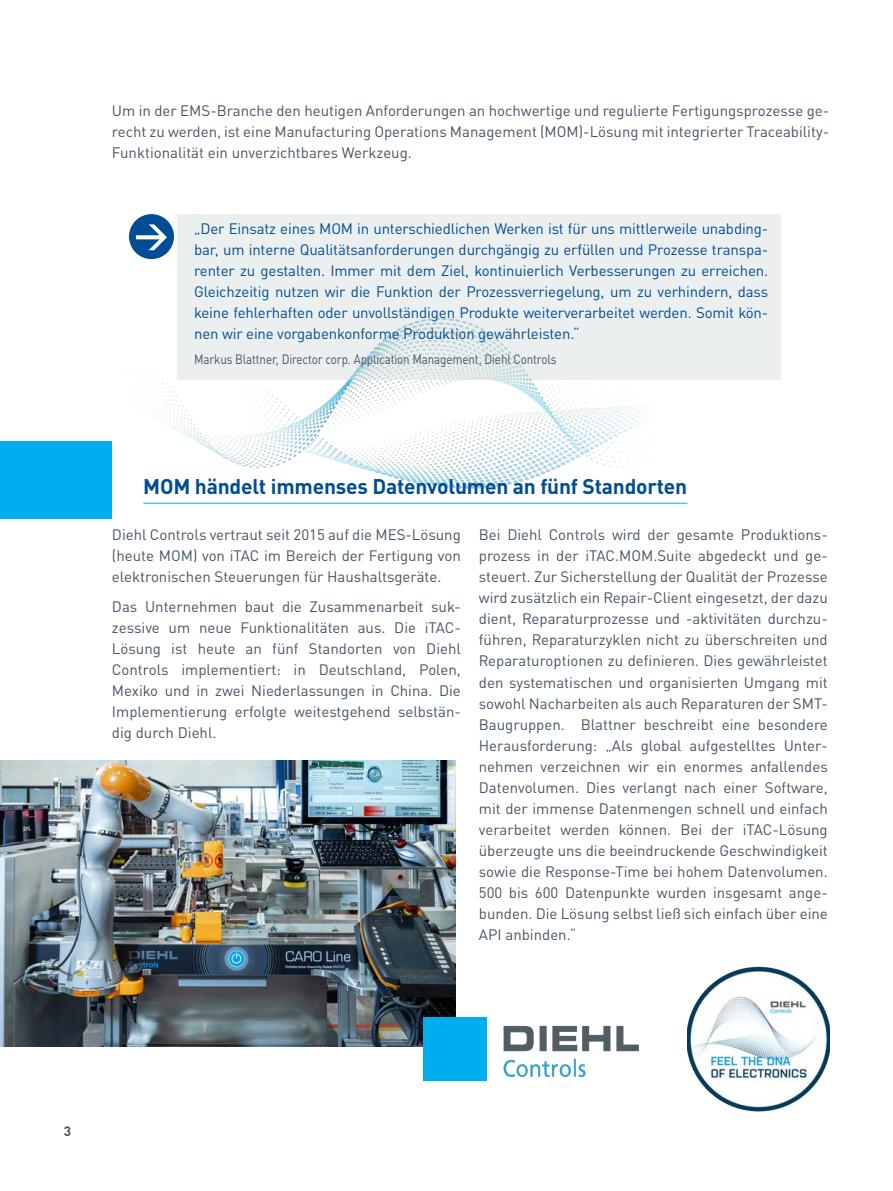
<style>
.page{position:relative;width:893px;height:1191px;background:#fff}
.page>*{position:absolute;margin:0;border:0;box-sizing:border-box;transform-origin:0 0}
.Benefits_Content{font:700 21px "DIN Pro";letter-spacing:-.01em;color:#014d95}
.Caption_large{font:15px/21px "DIN Pro";color:#465664;text-align:justify}
.Caption_large-2{font:15px/21px "DIN Pro";letter-spacing:-.01em;color:#014d95;text-align:justify}
.Caption_large-3{font:13.5px "DIN Pro";letter-spacing:-.01em;color:#465664;scale:.86 1}
.t1{font:700 13.5px "DIN Pro";color:#465664}
</style>
<div class="page">
<div style="left:0;top:441px;width:112px;height:77px;background:#00aeef"></div>
<img style="left:503px;top:1025px;width:136px;height:52px">
<img style="left:109px;top:370px;width:561px;height:149px">
<img style="left:0;top:760px;width:455px;height:287px">
<div style="left:177px;top:214px;width:604px;height:166px;background:#ecefef"></div>
<hr style="left:143px;top:503px;width:544px;height:1px;background:#00aeef">
<div style="left:423px;top:1016px;width:64px;height:64px;background:#00aeef"></div>
<img style="left:687px;top:966px;width:142px;height:146px">
<div style="left:129px;top:214px;width:45px;height:45px;background:#014d95;border-radius:50%"></div>
<svg style="left:136px;top:224px;width:31px;height:26px"></svg>
<p class="Caption_large" style="left:112px;top:98px;width:719px">Um in der EMS-Branche den heutigen Anforderungen an hochwertige und regulierte Fertigungsprozesse ge&shy;recht zu werden, ist eine Manufacturing Operations Management (MOM)-Lösung mit integrierter Traceability-Funktionalität ein unverzichtbares Werkzeug.</p>
<p class="Caption_large-2" style="left:194px;top:217px;width:576px">„Der Einsatz eines MOM in unterschiedlichen Werken ist für uns mittlerweile unabding&shy;bar, um interne Qualitätsanforderungen durchgängig zu erfüllen und Prozesse transpa&shy;renter zu gestalten. Immer mit dem Ziel, kontinuierlich Verbesserungen zu erreichen.<br>Gleichzeitig nutzen wir die Funktion der Prozessverriegelung, um zu verhindern, dass keine fehlerhaften oder unvollständigen Produkte weiterverarbeitet werden. Somit kön&shy;nen wir eine vorgabenkonforme Produktion gewährleisten.“</p>
<p class="Caption_large-3" style="left:194px;top:349px;width:423px">Markus Blattner, Director corp. Application Management, Diehl Controls</p>
<p class="Benefits_Content" style="left:143px;top:470px;width:545px">MOM händelt immenses Datenvolumen an fünf Standorten</p>
<p class="Caption_large" style="left:112px;top:523px;width:350px">Diehl Controls vertraut seit 2015 auf die MES-Lösung (heute MOM) von iTAC im Bereich der Fertigung von elektronischen Steuerungen für Haushaltsgeräte.</p>
<p class="Caption_large" style="left:112px;top:594px;width:350px">Das Unternehmen baut die Zusammenarbeit suk&shy;zessive um neue Funktionalitäten aus. Die iTAC-Lösung ist heute an fünf Standorten von Diehl Controls implementiert: in Deutschland, Polen, Mexiko und in zwei Niederlassungen in China. Die Implementierung erfolgte weitestgehend selbstän&shy;dig durch Diehl.</p>
<p class="Caption_large" style="left:479px;top:523px;width:350px">Bei Diehl Controls wird der gesamte Produktions&shy;prozess in der iTAC.MOM.Suite abgedeckt und ge&shy;steuert. Zur Sicherstellung der Qualität der Prozesse wird zusätzlich ein Repair-Client eingesetzt, der dazu dient, Reparaturprozesse und -aktivitäten durchzu&shy;führen, Reparaturzyklen nicht zu überschreiten und Reparaturoptionen zu definieren. Dies gewährleistet den systematischen und organisierten Umgang mit sowohl Nacharbeiten als auch Reparaturen der SMT-Baugruppen. Blattner beschreibt eine besondere Herausforderung: „Als global aufgestelltes Unter&shy;nehmen verzeichnen wir ein enormes anfallendes Datenvolumen. Dies verlangt nach einer Software, mit der immense Datenmengen schnell und einfach verarbeitet werden können. Bei der iTAC-Lösung überzeugte uns die beeindruckende Geschwindigkeit sowie die Response-Time bei hohem Datenvolumen.<br>500 bis 600 Datenpunkte wurden insgesamt ange&shy;bunden. Die Lösung selbst ließ sich einfach über eine API anbinden.“</p>
<p class="t1" style="left:64px;top:1120px;width:9px">3</p>
</div>
